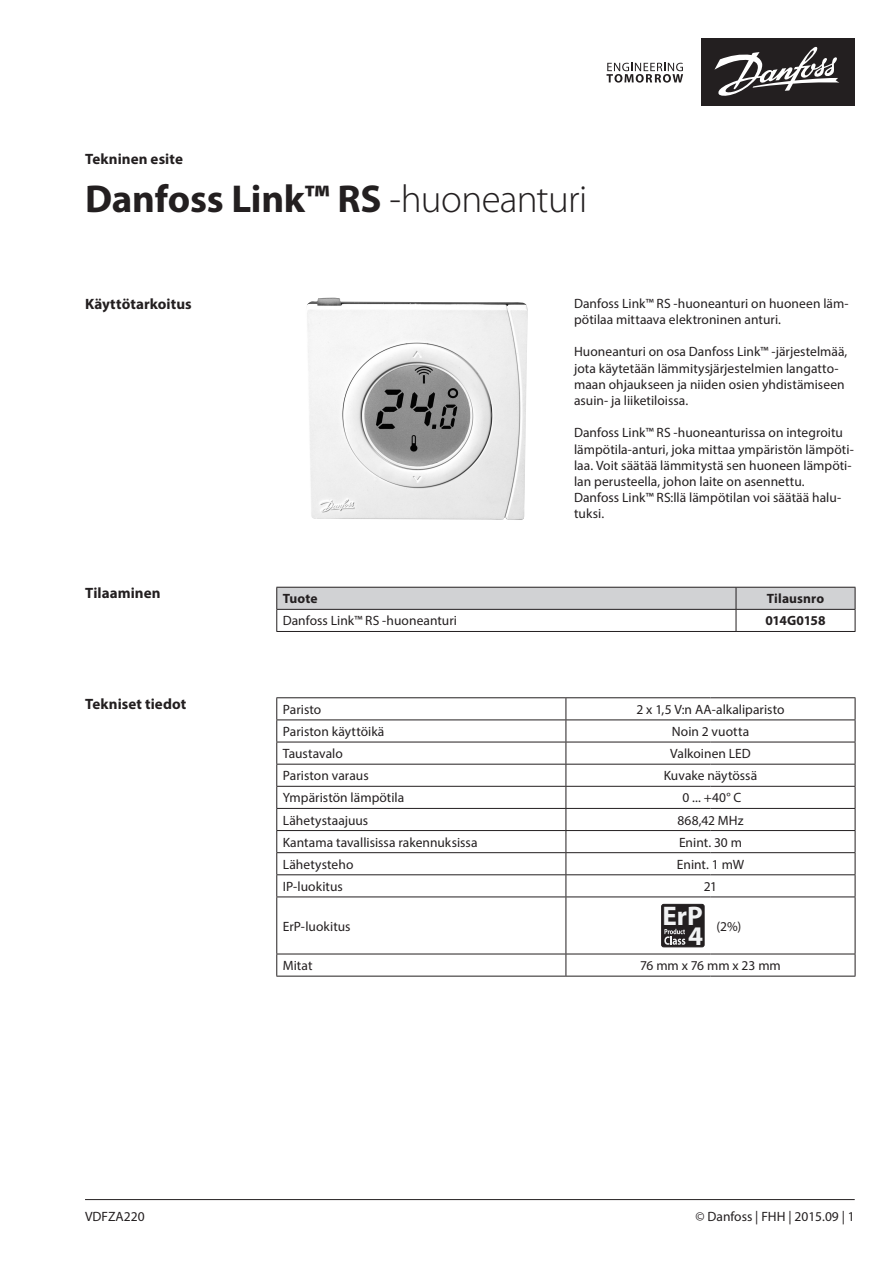
<style>
.page{position:relative;width:893px;height:1263px;background:#fff}
.page>*{position:absolute;margin:0;border:0;box-sizing:border-box;transform-origin:0 0}
.Product_name__front{font:700 39px "Myriad Pro";letter-spacing:-.005em;color:#231f20}
.t1{font:700 27px/19.8px "Myriad Pro";color:#f2f3f4;text-align:right}
.Document_category__f{font:700 15px "Myriad Pro";letter-spacing:.005em;color:#231f20}
.Document_category__f-2{font:13.5px/16.2px "Myriad Pro";color:#231f20}
.Litterature_No{font:13.5px "Myriad Pro";color:#231f20}
.Document_category__f-3{font:700 13.5px "Myriad Pro";letter-spacing:.01em;color:#231f20}
.Document_category__f-4{font:700 13.5px "Myriad Pro";letter-spacing:-.03em;color:#231f20}
.s1{font-weight:300}
</style>
<div class="page">
<div style="left:701px;top:38px;width:154px;height:67px;background:#231f20"></div>
<svg style="left:606px;top:63px;width:77px;height:20px"></svg>
<svg style="left:714px;top:46px;width:125px;height:50px"></svg>
<hr style="left:85px;top:1199px;width:770px;height:1px;background:#231f20">
<img style="left:307px;top:298px;width:221px;height:222px">
<svg style="left:276px;top:587px;width:580px;height:44px"></svg>
<hr style="left:276px;top:631px;width:460px;height:1px;background:#231f20">
<hr style="left:736px;top:631px;width:119px;height:1px;background:#231f20">
<hr style="left:276px;top:697px;width:290px;height:1px;background:#231f20">
<hr style="left:566px;top:697px;width:144px;height:1px;background:#231f20">
<hr style="left:710px;top:697px;width:145px;height:1px;background:#231f20">
<hr style="left:276px;top:719px;width:290px;height:1px;background:#231f20">
<hr style="left:566px;top:719px;width:144px;height:1px;background:#231f20">
<hr style="left:710px;top:719px;width:145px;height:1px;background:#231f20">
<hr style="left:276px;top:742px;width:290px;height:1px;background:#231f20">
<hr style="left:566px;top:742px;width:144px;height:1px;background:#231f20">
<hr style="left:710px;top:742px;width:145px;height:1px;background:#231f20">
<hr style="left:276px;top:764px;width:290px;height:1px;background:#231f20">
<hr style="left:566px;top:764px;width:144px;height:1px;background:#231f20">
<hr style="left:710px;top:764px;width:145px;height:1px;background:#231f20">
<hr style="left:276px;top:786px;width:290px;height:1px;background:#231f20">
<hr style="left:566px;top:786px;width:144px;height:1px;background:#231f20">
<hr style="left:710px;top:786px;width:145px;height:1px;background:#231f20">
<hr style="left:276px;top:808px;width:290px;height:1px;background:#231f20">
<hr style="left:566px;top:808px;width:144px;height:1px;background:#231f20">
<hr style="left:710px;top:808px;width:145px;height:1px;background:#231f20">
<hr style="left:276px;top:830px;width:290px;height:1px;background:#231f20">
<hr style="left:566px;top:830px;width:144px;height:1px;background:#231f20">
<hr style="left:710px;top:830px;width:145px;height:1px;background:#231f20">
<hr style="left:276px;top:852px;width:290px;height:1px;background:#231f20">
<hr style="left:566px;top:852px;width:144px;height:1px;background:#231f20">
<hr style="left:710px;top:852px;width:145px;height:1px;background:#231f20">
<hr style="left:276px;top:874px;width:290px;height:1px;background:#231f20">
<svg style="left:276px;top:698px;width:1px;height:198px"></svg>
<hr style="left:566px;top:874px;width:144px;height:1px;background:#231f20">
<svg style="left:566px;top:698px;width:1px;height:198px"></svg>
<hr style="left:710px;top:874px;width:145px;height:1px;background:#231f20">
<svg style="left:855px;top:698px;width:1px;height:198px"></svg>
<hr style="left:276px;top:896px;width:290px;height:1px;background:#231f20">
<hr style="left:276px;top:897px;width:1px;height:57px;background:#231f20">
<hr style="left:566px;top:896px;width:144px;height:1px;background:#231f20">
<hr style="left:566px;top:897px;width:1px;height:57px;background:#231f20">
<hr style="left:710px;top:896px;width:145px;height:1px;background:#231f20">
<hr style="left:855px;top:897px;width:1px;height:57px;background:#231f20">
<hr style="left:276px;top:954px;width:290px;height:1px;background:#231f20">
<svg style="left:276px;top:954px;width:1px;height:22px"></svg>
<hr style="left:566px;top:954px;width:144px;height:1px;background:#231f20">
<svg style="left:566px;top:954px;width:1px;height:22px"></svg>
<hr style="left:710px;top:954px;width:145px;height:1px;background:#231f20">
<svg style="left:855px;top:954px;width:1px;height:22px"></svg>
<hr style="left:276px;top:976px;width:290px;height:1px;background:#231f20">
<hr style="left:566px;top:976px;width:144px;height:1px;background:#231f20">
<hr style="left:710px;top:976px;width:145px;height:1px;background:#231f20">
<div style="left:662px;top:904px;width:42px;height:43px;background:#231f20;border-radius:2px"></div>
<div style="left:661px;top:904px;width:43px;height:43px;border:1px solid #231f20;border-radius:2px"></div>
<svg style="left:664px;top:929px;width:21px;height:16px"></svg>
<p class="Document_category__f" style="left:85px;top:149px;width:99px">Tekninen esite</p>
<p class="Product_name__front" style="left:85px;top:174px;width:504px">Danfoss Link™ RS <span class="s1">-huoneanturi</span></p>
<p class="Document_category__f" style="left:85px;top:294px;width:108px">Käyttötarkoitus</p>
<p class="Document_category__f-2" style="left:574px;top:295px;width:276px">Danfoss Link™ RS -huoneanturi on huoneen läm&shy;pötilaa mittaava elektroninen anturi.</p>
<p class="Document_category__f-2" style="left:574px;top:344px;width:275px">Huoneanturi on osa Danfoss Link™ -järjestelmää, jota käytetään lämmitysjärjestelmien langatto&shy;maan ohjaukseen ja niiden osien yhdistämiseen asuin- ja liiketiloissa.</p>
<p class="Document_category__f-2" style="left:574px;top:425px;width:281px">Danfoss Link™ RS -huoneanturissa on integroitu lämpötila-anturi, joka mittaa ympäristön lämpöti&shy;laa. Voit säätää lämmitystä sen huoneen lämpöti&shy;lan perusteella, johon laite on asennettu.</p>
<p class="Document_category__f-2" style="left:574px;top:489px;width:269px">Danfoss Link™ RS:llä lämpötilan voi säätää halu&shy;tuksi.</p>
<p class="Document_category__f" style="left:85px;top:583px;width:77px">Tilaaminen</p>
<p class="Document_category__f" style="left:85px;top:694px;width:103px">Tekniset tiedot</p>
<p class="Document_category__f-3" style="left:283px;top:590px;width:36px">Tuote</p>
<p class="Document_category__f-3" style="left:767px;top:590px;width:59px">Tilausnro</p>
<p class="Document_category__f-2" style="left:283px;top:613px;width:176px">Danfoss Link™ RS -huoneanturi</p>
<p class="Document_category__f-4" style="left:765px;top:612px;width:62px">014G0158</p>
<p class="Document_category__f-2" style="left:283px;top:701px;width:40px">Paristo</p>
<p class="Document_category__f-2" style="left:636px;top:701px;width:150px">2 x 1,5 V:n AA-alkaliparisto</p>
<p class="Document_category__f-2" style="left:283px;top:723px;width:103px">Pariston käyttöikä</p>
<p class="Document_category__f-2" style="left:672px;top:723px;width:79px">Noin 2 vuotta</p>
<p class="Document_category__f-2" style="left:283px;top:745px;width:62px">Taustavalo</p>
<p class="Document_category__f-2" style="left:670px;top:745px;width:82px">Valkoinen LED</p>
<p class="Document_category__f-2" style="left:283px;top:767px;width:87px">Pariston varaus</p>
<p class="Document_category__f-2" style="left:664px;top:767px;width:95px">Kuvake näytössä</p>
<p class="Document_category__f-2" style="left:283px;top:789px;width:123px">Ympäristön lämpötila</p>
<p class="Document_category__f-2" style="left:682px;top:789px;width:60px">0 ... +40° C</p>
<p class="Document_category__f-2" style="left:283px;top:812px;width:87px">Lähetystaajuus</p>
<p class="Document_category__f-2" style="left:677px;top:812px;width:68px">868,42 MHz</p>
<p class="Document_category__f-2" style="left:283px;top:834px;width:196px">Kantama tavallisissa rakennuksissa</p>
<p class="Document_category__f-2" style="left:679px;top:834px;width:64px">Enint. 30 m</p>
<p class="Document_category__f-2" style="left:283px;top:856px;width:72px">Lähetysteho</p>
<p class="Document_category__f-2" style="left:677px;top:856px;width:69px">Enint. 1 mW</p>
<p class="Document_category__f-2" style="left:283px;top:878px;width:62px">IP-luokitus</p>
<p class="Document_category__f-2" style="left:704px;top:878px;width:15px">21</p>
<p class="Document_category__f-2" style="left:283px;top:918px;width:69px">ErP-luokitus</p>
<p class="t1" style="left:662px;top:905px;width:42px">ErP<br>4</p>
<p class="Document_category__f-2" style="left:716px;top:918px;width:26px">(2%)</p>
<p class="Document_category__f-2" style="left:283px;top:957px;width:31px">Mitat</p>
<p class="Document_category__f-2" style="left:640px;top:957px;width:142px">76 mm x 76 mm x 23 mm</p>
<p class="Document_category__f-2" style="left:85px;top:1208px;width:61px">VDFZA220</p>
<p class="Litterature_No" style="left:695px;top:1208px;width:161px">© Danfoss | FHH | 2015.09 | 1</p>
</div>
